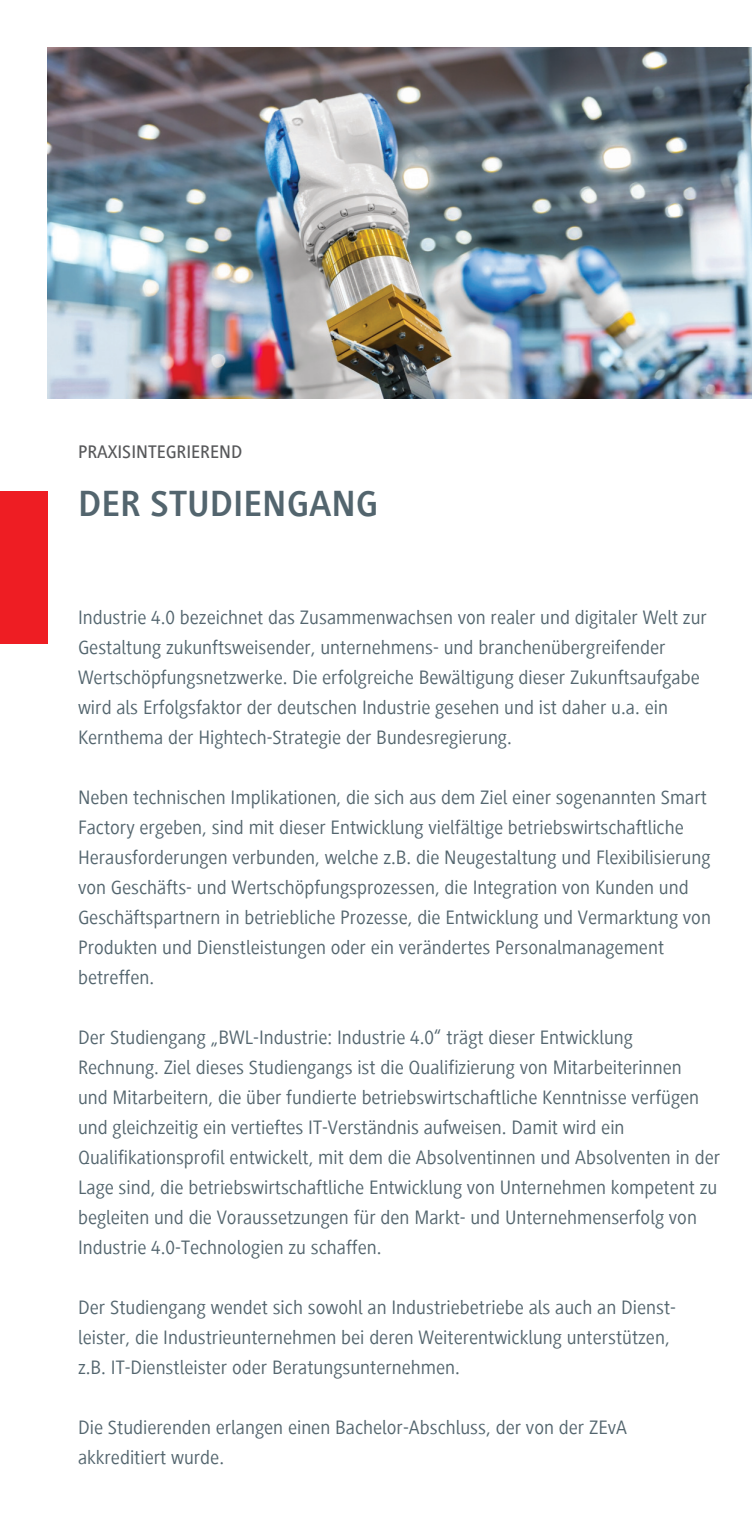
<style>
.page{position:relative;width:752px;height:1531px;background:#fff}
.page>*{position:absolute;margin:0;border:0;box-sizing:border-box;transform-origin:0 0}
.t1{font:700 37.5px "+RNFGLC Generis Sans Com";color:#53656e}
.t2{font:20px/30px "+DWXTGC Generis Sans Com";color:#53656e}
.t3{font:500 18.75px "+CVIDPJ Generis Sans Com";color:#57585a}
</style>
<div class="page">
<div style="left:0;top:491px;width:47px;height:153px;background:#ee1d23"></div>
<img style="left:47px;top:48px;width:704px;height:350px">
<p class="t3" style="left:78px;top:441px;width:166px">PRAXISINTEGRIEREND</p>
<h1 class="t1" style="left:78px;top:484px;width:301px">DER STUDIENGANG</h1>
<p class="t2" style="left:78px;top:602px;width:630px">Industrie 4.0 bezeichnet das Zusammenwachsen von realer und digitaler Welt zur Gestaltung zukunftsweisender, unternehmens- und branchenübergreifender Wertschöpfungsnetzwerke. Die erfolgreiche Bewältigung dieser Zukunftsaufgabe wird als Erfolgsfaktor der deutschen Industrie gesehen und ist daher u.a. ein Kernthema der Hightech-Strategie der Bundesregierung.</p>
<p class="t2" style="left:78px;top:782px;width:634px">Neben technischen Implikationen, die sich aus dem Ziel einer sogenannten Smart Factory ergeben, sind mit dieser Entwicklung vielfältige betriebswirtschaftliche Herausforderungen verbunden, welche z.B. die Neugestaltung und Flexibilisierung von Geschäfts- und Wertschöpfungsprozessen, die Integration von Kunden und Geschäftspartnern in betriebliche Prozesse, die Entwicklung und Vermarktung von Produkten und Dienstleistungen oder ein verändertes Personalmanagement betreffen.</p>
<p class="t2" style="left:78px;top:1022px;width:643px">Der Studiengang „BWL-Industrie: Industrie 4.0“ trägt dieser Entwicklung<br>Rechnung. Ziel dieses Studiengangs ist die Qualifizierung von Mitarbeiterinnen<br>und Mitarbeitern, die über fundierte betriebswirtschaftliche Kenntnisse verfügen und gleichzeitig ein vertieftes IT-Verständnis aufweisen. Damit wird ein Qualifikationsprofil entwickelt, mit dem die Absolventinnen und Absolventen in der Lage sind, die betriebswirtschaftliche Entwicklung von Unternehmen kompetent zu begleiten und die Voraussetzungen für den Markt- und Unternehmenserfolg von Industrie 4.0-Technologien zu schaffen.</p>
<p class="t2" style="left:78px;top:1292px;width:599px">Der Studiengang wendet sich sowohl an Industriebetriebe als auch an Dienst&shy;leister, die Industrieunternehmen bei deren Weiterentwicklung unterstützen, z.B. IT-Dienstleister oder Beratungsunternehmen.</p>
<p class="t2" style="left:78px;top:1412px;width:550px">Die Studierenden erlangen einen Bachelor-Abschluss, der von der ZEvA akkreditiert wurde.</p>
</div>
